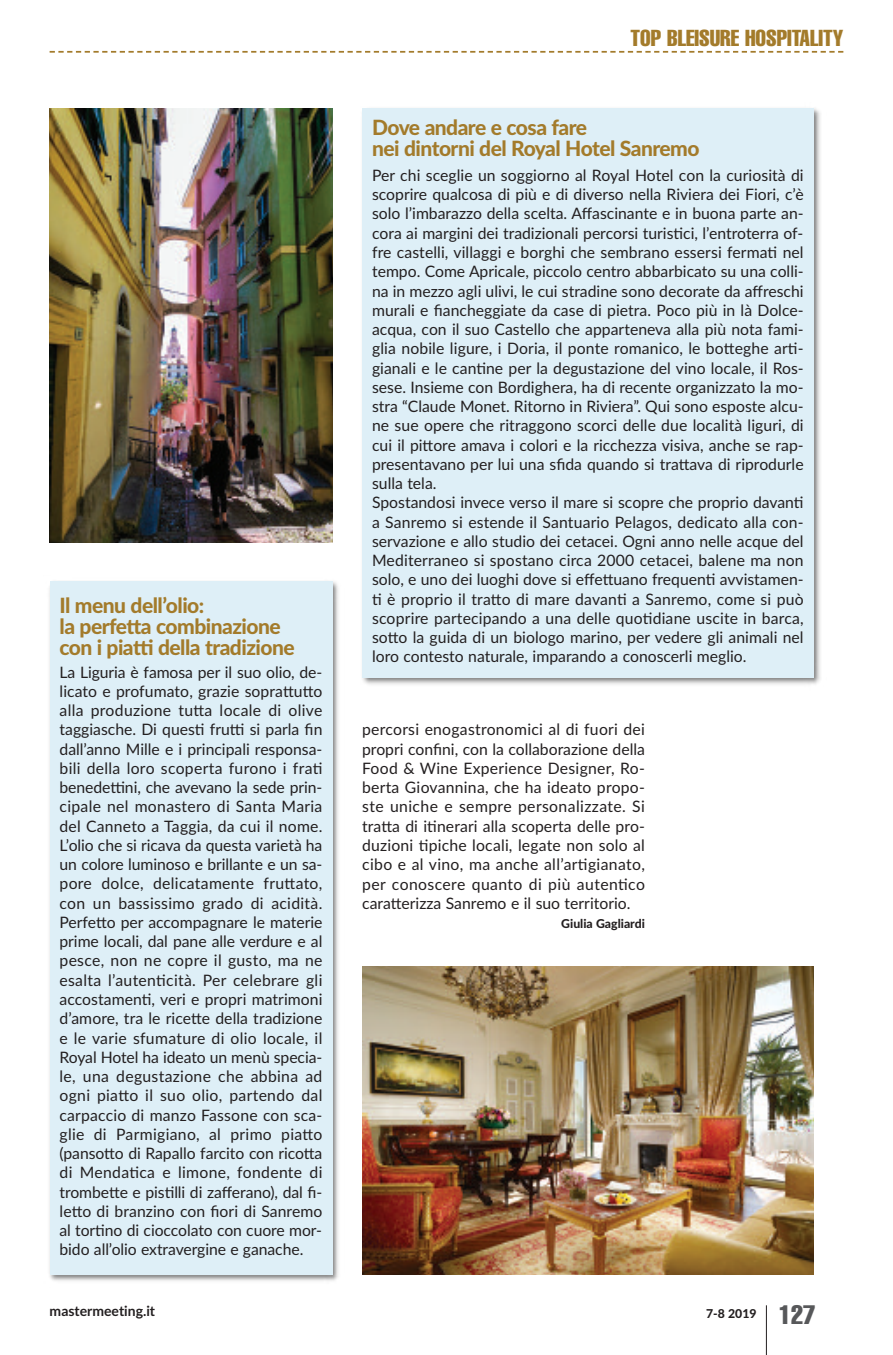
<style>
.page{position:relative;width:893px;height:1355px;background:#fff}
.page>*{position:absolute;margin:0;border:0;box-sizing:border-box;transform-origin:0 0}
.t1{font:extra-condensed 22.75px "Helvetica";color:#a37b2b}
.t2{font:800 21px/21px "Lato";letter-spacing:-.025em;color:#a37b2b}
.t3{font:15.75px/19.2px "Lato";color:#231f20;text-align:justify}
.t4{font:700 14px "Lato";color:#231f20}
.t5{font:800 12.25px "Lato";color:#231f20}
.s1{font-family:"Helvetica";font-weight:400;font-stretch:extra-condensed;font-size:26.25px;color:#57585a}
</style>
<div class="page">
<hr style="left:766px;top:1305px;width:1px;height:49px;background:#231f20">
<svg style="left:50px;top:51px;width:793px;height:2px"></svg>
<img style="left:362px;top:966px;width:452px;height:308px">
<img style="left:50px;top:108px;width:282px;height:434px">
<img style="left:49px;top:581px;width:290px;height:700px">
<div style="left:50px;top:581px;width:282px;height:693px;background:#deeff7"></div>
<img style="left:362px;top:108px;width:459px;height:577px">
<div style="left:362px;top:108px;width:452px;height:569px;background:#deeff7"></div>
<h2 class="t2" style="left:60px;top:595px;width:237px">Il menu dell’olio:<br>la perfetta combinazione con i piatti della tradizione</h2>
<p class="t3" style="left:60px;top:662px;width:264px">La Liguria è famosa per il suo olio, de&shy;licato e profumato, grazie soprattutto alla produzione tutta locale di olive taggiasche. Di questi frutti si parla fin dall’anno Mille e i principali responsa&shy;bili della loro scoperta furono i frati benedettini, che avevano la sede prin&shy;cipale nel monastero di Santa Maria del Canneto a Taggia, da cui il nome.<br>L’olio che si ricava da questa varietà ha un colore luminoso e brillante e un sa&shy;pore dolce, delicatamente fruttato, con un bassissimo grado di acidità.<br>Perfetto per accompagnare le materie prime locali, dal pane alle verdure e al pesce, non ne copre il gusto, ma ne esalta l’autenticità. Per celebrare gli accostamenti, veri e propri matrimoni d’amore, tra le ricette della tradizione e le varie sfumature di olio locale, il Royal Hotel ha ideato un menù specia&shy;le, una degustazione che abbina ad ogni piatto il suo olio, partendo dal carpaccio di manzo Fassone con sca&shy;glie di Parmigiano, al primo piatto (pansotto di Rapallo farcito con ricotta di Mendatica e limone, fondente di trombette e pistilli di zafferano), dal fi&shy;letto di branzino con fiori di Sanremo al tortino di cioccolato con cuore mor&shy;bido all’olio extravergine e ganache.</p>
<h1 class="t1" style="left:630px;top:30px;width:214px">TOP BLEISURE HOSPITALITY</h1>
<h2 class="t2" style="left:372px;top:118px;width:329px">Dove andare e cosa fare<br>nei dintorni del Royal Hotel Sanremo</h2>
<p class="t3" style="left:372px;top:166px;width:433px;text-align:left">Per chi sceglie un soggiorno al Royal Hotel con la curiosità di scoprire qualcosa di più e di diverso nella Riviera dei Fiori, c’è solo l’imbarazzo della scelta. Affascinante e in buona parte an&shy;cora ai margini dei tradizionali percorsi turistici, l’entroterra of&shy;fre castelli, villaggi e borghi che sembrano essersi fermati nel tempo. Come Apricale, piccolo centro abbarbicato su una colli&shy;na in mezzo agli ulivi, le cui stradine sono decorate da affreschi murali e fiancheggiate da case di pietra. Poco più in là Dolce&shy;acqua, con il suo Castello che apparteneva alla più nota fami&shy;glia nobile ligure, i Doria, il ponte romanico, le botteghe arti&shy;gianali e le cantine per la degustazione del vino locale, il Ros&shy;sese. Insieme con Bordighera, ha di recente organizzato la mo&shy;stra “Claude Monet. Ritorno in Riviera”. Qui sono esposte alcu&shy;ne sue opere che ritraggono scorci delle due località liguri, di cui il pittore amava i colori e la ricchezza visiva, anche se rap&shy;presentavano per lui una sfida quando si trattava di riprodurle sulla tela.<br>Spostandosi invece verso il mare si scopre che proprio davanti a Sanremo si estende il Santuario Pelagos, dedicato alla con&shy;servazione e allo studio dei cetacei. Ogni anno nelle acque del Mediterraneo si spostano circa 2000 cetacei, balene ma non solo, e uno dei luoghi dove si effettuano frequenti avvistamen&shy;ti è proprio il tratto di mare davanti a Sanremo, come si può scoprire partecipando a una delle quotidiane uscite in barca, sotto la guida di un biologo marino, per vedere gli animali nel loro contesto naturale, imparando a conoscerli meglio.</p>
<p class="t3" style="left:362px;top:720px;width:284px">percorsi enogastronomici al di fuori dei propri confini, con la collaborazione della Food &amp; Wine Experience Designer, Ro&shy;berta Giovannina, che ha ideato propo&shy;ste uniche e sempre personalizzate. Si tratta di itinerari alla scoperta delle pro&shy;duzioni tipiche locali, legate non solo al cibo e al vino, ma anche all’artigianato, per conoscere quanto di più autentico caratterizza Sanremo e il suo territorio.</p>
<p class="t5" style="left:561px;top:916px;width:85px">Giulia Gagliardi</p>
<p class="t4" style="left:50px;top:1302px;width:107px">mastermeeting.it</p>
<p class="t5" style="left:706px;top:1306px;width:111px">7-8 2019 <span class="s1">127</span></p>
</div>
